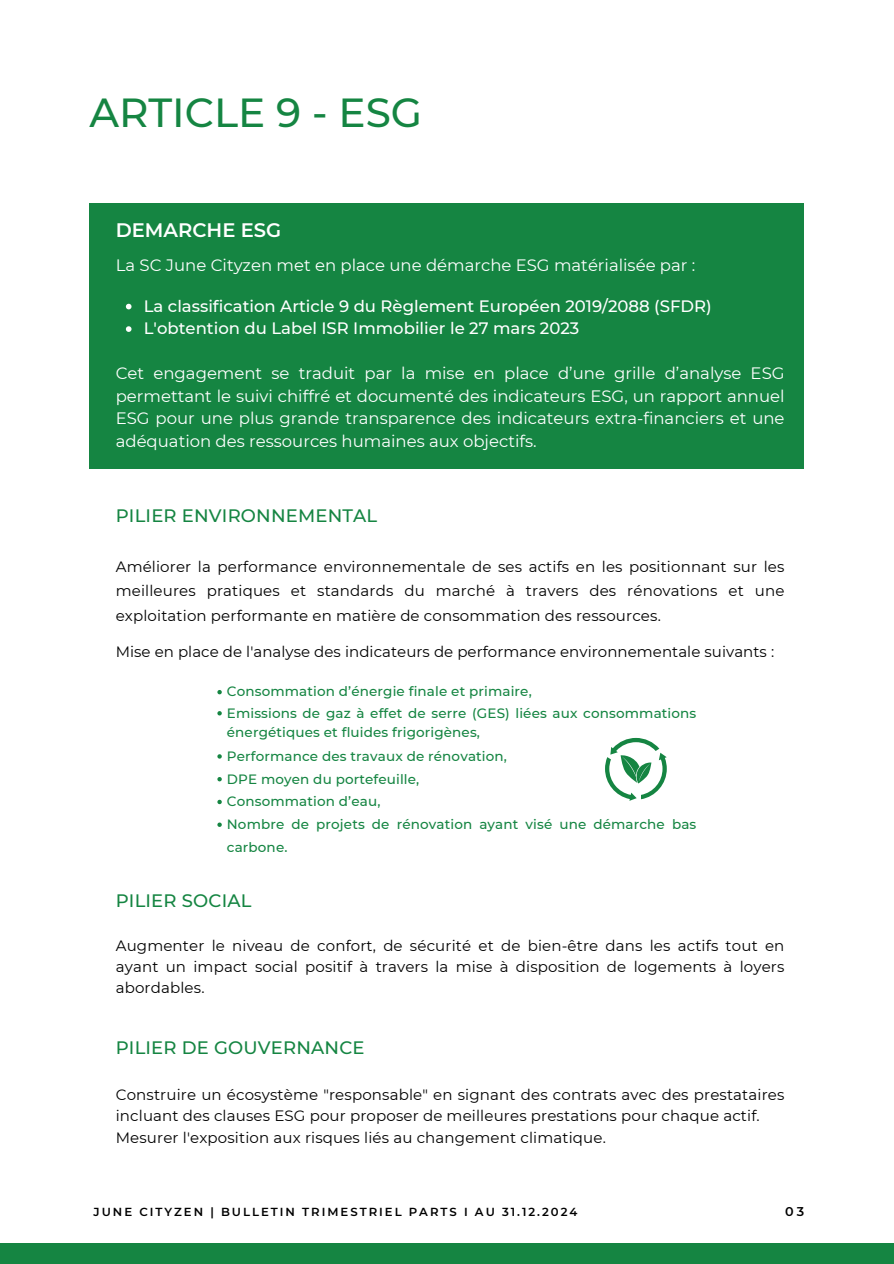
<style>
.page{position:relative;width:894px;height:1264px;background:#fff}
.page>*{position:absolute;margin:0;border:0;box-sizing:border-box;transform-origin:0 0}
.t1{font:500 40.5px "Montserrat";color:#158542}
.t2{font:600 19.5px "Montserrat";color:#fff}
.t3{font:500 18px "Montserrat";letter-spacing:.01em;color:#158542}
.t4{font:16.5px/22.5px "Montserrat";color:#fff;text-align:justify}
.t5{font:500 16.5px "Montserrat";color:#fff}
.t6{font:15px/21.3px "Montserrat";letter-spacing:.01em;color:#000;text-align:justify}
.t7{font:500 13.5px/19.5px "Montserrat";letter-spacing:.01em;color:#158542}
.t8{font:600 12.75px "Montserrat";color:#000}
.t9{font:600 11.7px "Montserrat";letter-spacing:.17em;color:#000}
</style>
<div class="page">
<div style="left:0;top:1243px;width:893px;height:20px;background:#158542"></div>
<div style="left:89px;top:203px;width:715px;height:265px;background:#158542"></div>
<svg style="left:126px;top:304px;width:5px;height:5px"></svg>
<svg style="left:126px;top:326px;width:5px;height:6px"></svg>
<svg style="left:217px;top:690px;width:5px;height:4px"></svg>
<svg style="left:217px;top:711px;width:5px;height:4px"></svg>
<svg style="left:217px;top:754px;width:5px;height:4px"></svg>
<svg style="left:217px;top:777px;width:5px;height:4px"></svg>
<svg style="left:217px;top:799px;width:5px;height:5px"></svg>
<svg style="left:217px;top:822px;width:5px;height:5px"></svg>
<svg style="left:605px;top:738px;width:61px;height:62px"></svg>
<p class="t1" style="left:89px;top:88px;width:334px">ARTICLE 9 - ESG</p>
<h3 class="t2" style="left:116px;top:218px;width:167px">DEMARCHE ESG</h3>
<p class="t4" style="left:116px;top:254px;width:581px">La SC June Cityzen met en place une démarche ESG matérialisée par :</p>
<h2 class="t5" style="left:144px;top:296px;width:569px">La classification Article 9 du Règlement Européen 2019/2088 (SFDR)</h2>
<h3 class="t5" style="left:144px;top:318px;width:437px">L'obtention du Label ISR Immobilier le 27 mars 2023</h3>
<p class="t4" style="left:116px;top:362px;width:670px">Cet engagement se traduit par la mise en place d’une grille d’analyse ESG permettant le suivi chiffré et documenté des indicateurs ESG, un rapport annuel ESG pour une plus grande transparence des indicateurs extra-financiers et une adéquation des ressources humaines aux objectifs.</p>
<h2 class="t3" style="left:116px;top:504px;width:263px">PILIER ENVIRONNEMENTAL</h2>
<h3 class="t6" style="left:116px;top:554px;width:670px;line-height:24.3px">Améliorer la performance environnementale de ses actifs en les positionnant sur les meilleures pratiques et standards du marché à travers des rénovations et une exploitation performante en matière de consommation des ressources.</h3>
<h3 class="t6" style="left:116px;top:641px;width:659px">Mise en place de l'analyse des indicateurs de performance environnementale suivants :</h3>
<p class="t7" style="left:227px;top:682px;width:306px">Consommation d’énergie finale et primaire,</p>
<p class="t7" style="left:227px;top:703px;width:471px">Emissions de gaz à effet de serre (GES) liées aux consommations énergétiques et fluides frigorigènes,</p>
<p class="t7" style="left:227px;top:746px;width:281px">Performance des travaux de rénovation,</p>
<p class="t7" style="left:227px;top:769px;width:194px">DPE moyen du portefeuille,</p>
<p class="t7" style="left:227px;top:791px;width:155px">Consommation d’eau,</p>
<p class="t7" style="left:227px;top:812px;width:471px;line-height:22.8px">Nombre de projets de rénovation ayant visé une démarche bas carbone.</p>
<p class="t3" style="left:116px;top:889px;width:137px">PILIER SOCIAL</p>
<h2 class="t6" style="left:116px;top:934px;width:670px">Augmenter le niveau de confort, de sécurité et de bien-être dans les actifs tout en ayant un impact social positif à travers la mise à disposition de logements à loyers abordables.</h2>
<p class="t3" style="left:116px;top:1036px;width:250px">PILIER DE GOUVERNANCE</p>
<h2 class="t6" style="left:116px;top:1083px;width:670px;text-align:left">Construire un écosystème "responsable" en signant des contrats avec des prestataires incluant des clauses ESG pour proposer de meilleures prestations pour chaque actif.<br>Mesurer l'exposition aux risques liés au changement climatique.</h2>
<h3 class="t9" style="left:94px;top:1204px;width:485px">JUNE CITYZEN | BULLETIN TRIMESTRIEL PARTS I AU 31.12.2024</h3>
<h1 class="t8" style="left:785px;top:1203px;width:21px">03</h1>
</div>
